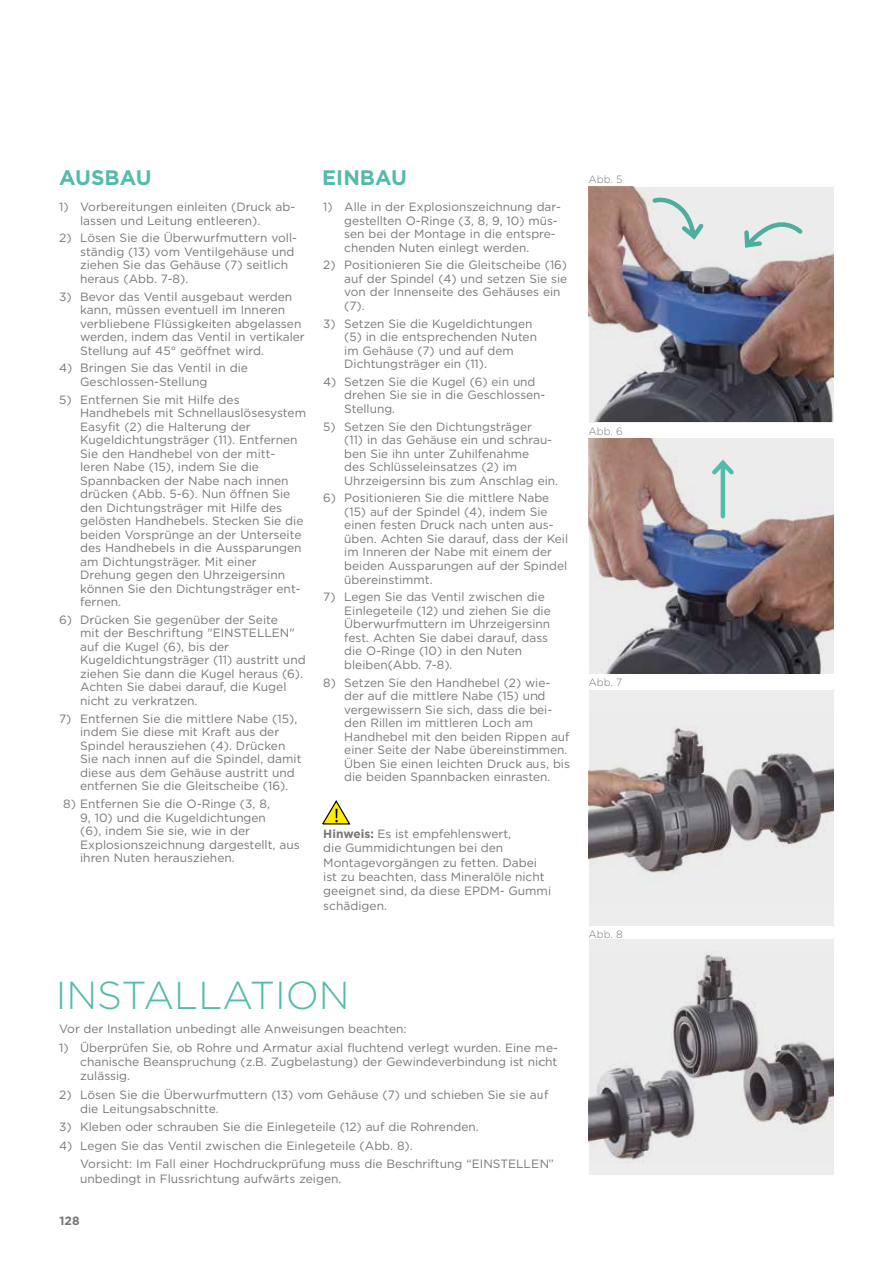
<style>
.page{position:relative;width:893px;height:1263px;background:#fff}
.page>*{position:absolute;margin:0;border:0;box-sizing:border-box;transform-origin:0 0}
.t1{font:300 39px "Gotham";color:#54bbab}
.t2{font:700 21px "Gotham";color:#54bbab}
.t3{font:12px/13.5px "Gotham";color:#7a7674}
.t4{font:700 12px "Gotham";color:#7a7674}
.t5{font:300 10.5px "Gotham";color:#7a7674}
.s1{font-weight:700}
</style>
<div class="page">
<img style="left:589px;top:187px;width:244px;height:234px">
<svg style="left:742px;top:219px;width:63px;height:31px;background:#ccdfdc"></svg>
<svg style="left:650px;top:196px;width:57px;height:47px;background:#d2dfdc"></svg>
<img style="left:589px;top:439px;width:244px;height:234px">
<div style="left:589px;top:939px;width:244px;height:236px;background:#ededed"></div>
<img style="left:589px;top:953px;width:244px;height:209px">
<div style="left:589px;top:690px;width:244px;height:236px;background:#ededed"></div>
<img style="left:589px;top:728px;width:244px;height:146px">
<svg style="left:322px;top:800px;width:29px;height:25px"></svg>
<hr style="left:721px;top:463px;width:4px;height:53px;background:#54bbab">
<svg style="left:708px;top:456px;width:30px;height:23px"></svg>
<h2 class="t2" style="left:59px;top:163px;width:94px">AUSBAU</h2>
<h2 class="t2" style="left:322px;top:163px;width:86px">EINBAU</h2>
<p class="t3" style="left:80px;top:200px;width:217px;text-indent:-21px">1) Vorbereitungen einleiten (Druck ab&shy;lassen und Leitung entleeren).</p>
<p class="t3" style="left:80px;top:231px;width:218px;text-indent:-21px">2) Lösen Sie die Überwurfmuttern voll&shy;ständig (13) vom Ventilgehäuse und ziehen Sie das Gehäuse (7) seitlich heraus (Abb. 7-8).</p>
<p class="t3" style="left:80px;top:289px;width:226px;text-indent:-21px">3) Bevor das Ventil ausgebaut werden kann, müssen eventuell im Inneren verbliebene Flüssigkeiten abgelassen werden, indem das Ventil in vertikaler Stellung auf 45° geöffnet wird.</p>
<p class="t3" style="left:80px;top:361px;width:169px;text-indent:-21px">4) Bringen Sie das Ventil in die<br>Geschlossen-Stellung</p>
<p class="t3" style="left:80px;top:392px;width:227px;text-indent:-21px">5) Entfernen Sie mit Hilfe des<br>Handhebels mit Schnellauslösesystem<br>Easyfit (2) die Halterung der<br>Kugeldichtungsträger (11). Entfernen<br>Sie den Handhebel von der mitt&shy;leren Nabe (15), indem Sie die<br>Spannbacken der Nabe nach innen drücken (Abb. 5-6). Nun öffnen Sie den Dichtungsträger mit Hilfe des gelösten Handhebels. Stecken Sie die beiden Vorsprünge an der Unterseite des Handhebels in die Aussparungen am Dichtungsträger. Mit einer<br>Drehung gegen den Uhrzeigersinn können Sie den Dichtungsträger ent&shy;fernen.</p>
<p class="t3" style="left:80px;top:613px;width:227px;text-indent:-21px">6) Drücken Sie gegenüber der Seite<br>mit der Beschriftung "EINSTELLEN" auf die Kugel (6), bis der<br>Kugeldichtungsträger (11) austritt und ziehen Sie dann die Kugel heraus (6).<br>Achten Sie dabei darauf, die Kugel nicht zu verkratzen.</p>
<p class="t3" style="left:80px;top:711px;width:223px;text-indent:-21px">7) Entfernen Sie die mittlere Nabe (15), indem Sie diese mit Kraft aus der Spindel herausziehen (4). Drücken Sie nach innen auf die Spindel, damit diese aus dem Gehäuse austritt und entfernen Sie die Gleitscheibe (16).</p>
<p class="t3" style="left:80px;top:797px;width:221px;text-indent:-17px">8) Entfernen Sie die O-Ringe (3, 8,<br>9, 10) und die Kugeldichtungen<br>(6), indem Sie sie, wie in der<br>Explosionszeichnung dargestellt, aus ihren Nuten herausziehen.</p>
<p class="t3" style="left:344px;top:200px;width:218px;text-indent:-21px">1) Alle in der Explosionszeichnung dar&shy;gestellten O-Ringe (3, 8, 9, 10) müs&shy;sen bei der Montage in die entspre&shy;chenden Nuten einlegt werden.</p>
<p class="t3" style="left:344px;top:258px;width:224px;text-indent:-21px">2) Positionieren Sie die Gleitscheibe (16) auf der Spindel (4) und setzen Sie sie von der Innenseite des Gehäuses ein (7).</p>
<p class="t3" style="left:344px;top:316px;width:194px;text-indent:-21px">3) Setzen Sie die Kugeldichtungen (5) in die entsprechenden Nuten im Gehäuse (7) und auf dem<br>Dichtungsträger ein (11).</p>
<p class="t3" style="left:344px;top:375px;width:203px;text-indent:-21px">4) Setzen Sie die Kugel (6) ein und drehen Sie sie in die Geschlossen-<br>Stellung.</p>
<p class="t3" style="left:344px;top:419px;width:215px;text-indent:-21px">5) Setzen Sie den Dichtungsträger<br>(11) in das Gehäuse ein und schrau&shy;ben Sie ihn unter Zuhilfenahme<br>des Schlüsseleinsatzes (2) im Uhrzeigersinn bis zum Anschlag ein.</p>
<p class="t3" style="left:344px;top:491px;width:225px;text-indent:-21px">6) Positionieren Sie die mittlere Nabe (15) auf der Spindel (4), indem Sie einen festen Druck nach unten aus&shy;üben. Achten Sie darauf, dass der Keil im Inneren der Nabe mit einem der beiden Aussparungen auf der Spindel übereinstimmt.</p>
<p class="t3" style="left:344px;top:590px;width:208px;text-indent:-21px">7) Legen Sie das Ventil zwischen die<br>Einlegeteile (12) und ziehen Sie die<br>Überwurfmuttern im Uhrzeigersinn fest. Achten Sie dabei darauf, dass die O-Ringe (10) in den Nuten bleiben(Abb. 7-8).</p>
<p class="t3" style="left:344px;top:675px;width:227px;text-indent:-21px">8) Setzen Sie den Handhebel (2) wie&shy;der auf die mittlere Nabe (15) und vergewissern Sie sich, dass die bei&shy;den Rillen im mittleren Loch am Handhebel mit den beiden Rippen auf einer Seite der Nabe übereinstimmen.<br>Üben Sie einen leichten Druck aus, bis die beiden Spannbacken einrasten.</p>
<p class="t3" style="left:323px;top:826px;width:229px;line-height:14.4px"><span class="s1">Hinweis:</span> Es ist empfehlenswert,<br>die Gummidichtungen bei den<br>Montagevorgängen zu fetten. Dabei ist zu beachten, dass Mineralöle nicht geeignet sind, da diese EPDM- Gummi schädigen.</p>
<h1 class="t1" style="left:56px;top:971px;width:295px">INSTALLATION</h1>
<p class="t3" style="left:59px;top:1022px;width:349px">Vor der Installation unbedingt alle Anweisungen beachten:</p>
<p class="t3" style="left:80px;top:1040px;width:479px;line-height:14.2px;text-align:justify;text-indent:-21px">1) Überprüfen Sie, ob Rohre und Armatur axial fluchtend verlegt wurden. Eine me&shy;chanische Beanspruchung (z.B. Zugbelastung) der Gewindeverbindung ist nicht zulässig.</p>
<p class="t3" style="left:80px;top:1087px;width:470px;line-height:14.2px;text-indent:-21px">2) Lösen Sie die Überwurfmuttern (13) vom Gehäuse (7) und schieben Sie sie auf die Leitungsabschnitte.</p>
<p class="t3" style="left:59px;top:1120px;width:421px">3) Kleben oder schrauben Sie die Einlegeteile (12) auf die Rohrenden.</p>
<p class="t3" style="left:80px;top:1136px;width:475px;line-height:18.5px;text-indent:-21px">4) Legen Sie das Ventil zwischen die Einlegeteile (Abb. 8).<br>Vorsicht: Im Fall einer Hochdruckprüfung muss die Beschriftung “EINSTELLEN”</p>
<p class="t3" style="left:80px;top:1171px;width:263px">unbedingt in Flussrichtung aufwärts zeigen.</p>
<p class="t4" style="left:60px;top:1212px;width:22px">128</p>
<p class="t5" style="left:589px;top:173px;width:35px">Abb. 5</p>
<p class="t5" style="left:589px;top:425px;width:36px">Abb. 6</p>
<p class="t5" style="left:589px;top:676px;width:35px">Abb. 7</p>
<p class="t5" style="left:589px;top:927px;width:36px">Abb. 8</p>
</div>
